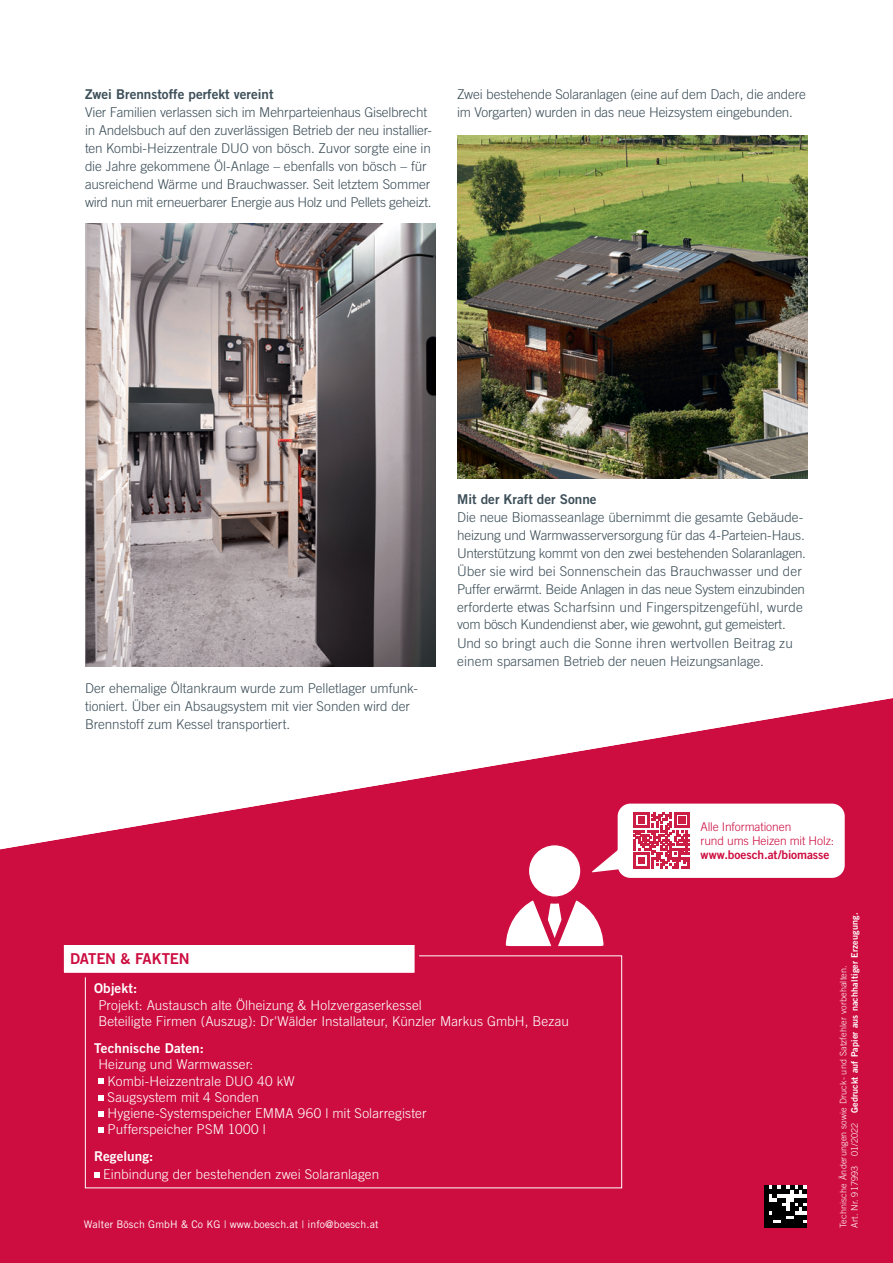
<style>
.page{position:relative;width:893px;height:1263px;background:#fff}
.page>*{position:absolute;margin:0;border:0;box-sizing:border-box;transform-origin:0 0}
.t1{font:15px "Trade Gothic LT Pro Bd 2";letter-spacing:-.02em;color:#cd0d40}
.t2{font:300 13.5px/18px "Trade Gothic LT Pro";letter-spacing:-.01em;color:#3d4f59}
.t3{font:300 13.5px/16.2px "Trade Gothic LT Pro";letter-spacing:.005em;color:#fff}
.t4{font:300 13.5px/18px "Trade Gothic LT Pro";letter-spacing:.015em;color:#3d4f59}
.t5{font:13.5px "Trade Gothic LT Pro Bd 2";color:#3d4f59}
.t6{font:13.5px "Trade Gothic LT Pro Bd 2";letter-spacing:.005em;color:#fff}
.t7{font:300 12px/14.4px "Trade Gothic LT Pro";letter-spacing:-.01em;color:#cd0d40}
.t8{font:12px "Trade Gothic LT Pro Bd 2";letter-spacing:-.005em;color:#cd0d40}
.t9{font:10.5px "Trade Gothic LT Pro";letter-spacing:.01em;color:#fff}
.t10{font:9px "Trade Gothic LT Pro Bd 2";letter-spacing:.02em;color:#fff}
.t11{font:300 9px "Trade Gothic LT Pro";letter-spacing:.02em;color:#fff}
.s1{font-family:"Minion Pro";font-weight:400}
.s2{font-family:"Trade Gothic LT Pro";font-weight:300}
</style>
<div class="page">
<div style="left:0;top:852px;width:893px;height:411px;background:#cd0d40"></div>
<svg style="left:0;top:698px;width:893px;height:154px"></svg>
<svg style="left:764px;top:1185px;width:43px;height:43px"></svg>
<img style="left:85px;top:224px;width:351px;height:442px">
<img style="left:457px;top:136px;width:351px;height:342px">
<svg style="left:98px;top:1079px;width:5px;height:5px"></svg>
<svg style="left:98px;top:1095px;width:5px;height:5px"></svg>
<svg style="left:98px;top:1111px;width:5px;height:5px"></svg>
<svg style="left:98px;top:1127px;width:5px;height:5px"></svg>
<svg style="left:94px;top:1172px;width:5px;height:5px"></svg>
<svg style="left:57px;top:938px;width:364px;height:41px"></svg>
<div style="left:528px;top:845px;width:53px;height:52px;background:#fff;border-radius:50%"></div>
<div style="left:528px;top:844px;width:54px;height:54px;border:1px solid #cd0d40;border-radius:50%"></div>
<svg style="left:503px;top:897px;width:103px;height:51px"></svg>
<svg style="left:592px;top:848px;width:28px;height:24px"></svg>
<div style="left:618px;top:804px;width:227px;height:74px;background:#fff;border-radius:13px"></div>
<svg style="left:634px;top:812px;width:56px;height:56px"></svg>
<p class="t5" style="left:85px;top:86px;width:190px">Zwei Brennstoffe perfekt vereint</p>
<p class="t2" style="left:85px;top:103px;width:349px">Vier Familien verlassen sich im Mehrparteienhaus Giselbrecht in Andelsbuch auf den zuverlässigen Betrieb der neu installier&shy;ten Kombi-Heizzentrale DUO von bösch. Zuvor sorgte eine in die Jahre gekommene Öl-Anlage – ebenfalls von bösch – für ausreichend Wärme und Brauchwasser. Seit letztem Sommer wird nun mit erneuerbarer Energie aus Holz und Pellets geheizt.</p>
<p class="t2" style="left:457px;top:85px;width:350px">Zwei bestehende Solaranlagen (eine auf dem Dach, die andere im Vorgarten) wurden in das neue Heizsystem eingebunden.</p>
<p class="t2" style="left:85px;top:679px;width:334px">Der ehemalige Öltankraum wurde zum Pelletlager umfunk&shy;tioniert. Über ein Absaugsystem mit vier Sonden wird der<br>Brennstoff zum Kessel transportiert.</p>
<p class="t5" style="left:457px;top:491px;width:141px">Mit der Kraft der Sonne</p>
<p class="t2" style="left:457px;top:508px;width:350px">Die neue Biomasseanlage übernimmt die gesamte Gebäude&shy;heizung und Warmwasserversorgung für das 4-Parteien-Haus.<br>Unterstützung kommt von den zwei bestehenden Solaranlagen.<br>Über sie wird bei Sonnenschein das Brauchwasser und der Puffer erwärmt. Beide Anlagen in das neue System einzubinden erforderte etwas Scharfsinn und Fingerspitzengefühl, wurde vom bösch Kundendienst aber<span class="s1">,</span> wie gewohnt<span class="s1">,</span> gut gemeistert.</p>
<p class="t4" style="left:457px;top:634px;width:337px">Und so bringt auch die Sonne ihren wertvollen Beitrag zu einem sparsamen Betrieb der neuen Heizungsanlage.</p>
<p class="t7" style="left:700px;top:819px;width:135px">Alle Informationen<br>rund ums Heizen mit Holz:</p>
<p class="t8" style="left:700px;top:848px;width:131px">www.boesch.at/biomasse</p>
<p class="t1" style="left:70px;top:950px;width:121px">DATEN &amp; FAKTEN</p>
<p class="t6" style="left:94px;top:980px;width:45px">Objekt:</p>
<p class="t3" style="left:98px;top:996px;width:472px">Projekt: Austausch alte Ölheizung &amp; Holzvergaserkessel<br>Beteiligte Firmen (Auszug): Dr'Wälder Installateur, Künzler Markus GmbH, Bezau</p>
<p class="t6" style="left:94px;top:1040px;width:111px">Technische Daten:</p>
<p class="t3" style="left:107px;top:1056px;width:321px;text-indent:-9px">Heizung und Warmwasser:<br>Kombi-Heizzentrale DUO 40 kW<br>Saugsystem mit 4 Sonden<br>Hygiene-Systemspeicher EMMA 960 l mit Solarregister<br>Pufferspeicher PSM 1000 l</p>
<p class="t6" style="left:94px;top:1148px;width:61px">Regelung:</p>
<p class="t3" style="left:103px;top:1166px;width:278px">Einbindung der bestehenden zwei Solaranlagen</p>
<p class="t9" style="left:84px;top:1218px;width:296px">Walter Bösch GmbH &amp; Co KG | www.boesch.at | info@boesch.at</p>
<p class="t10" style="left:849px;top:1228px;width:317px;rotate:-90deg"><span class="s2">Art. Nr. 917993 01/2022</span> Gedruckt auf Papier aus nachhaltiger Erzeugung.</p>
<p class="t11" style="left:838px;top:1228px;width:264px;rotate:-90deg">Technische Änderungen sowie Druck- und Satzfehler vorbehalten.</p>
</div>
